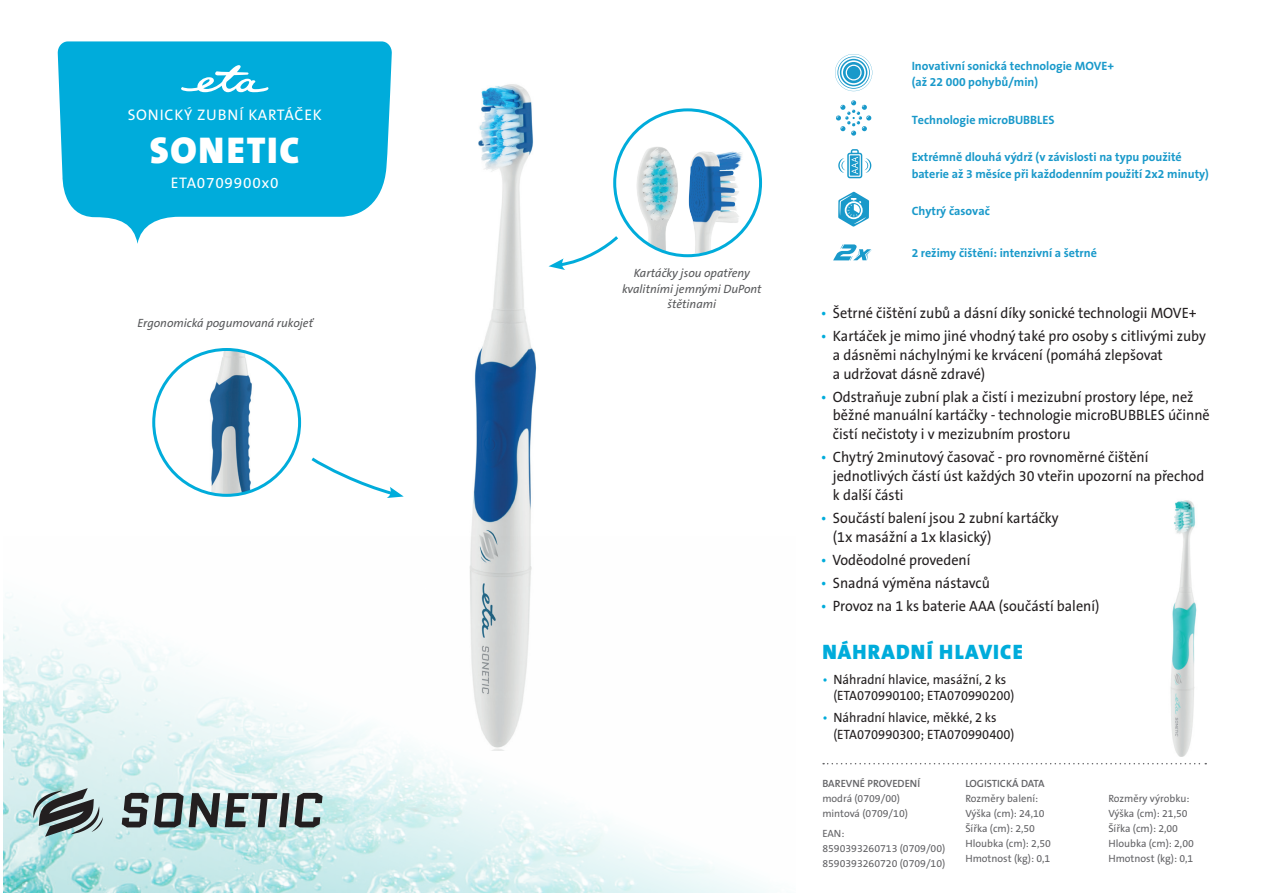
<style>
.page{position:relative;width:1263px;height:893px;background:#fff}
.page>*{position:absolute;margin:0;border:0;box-sizing:border-box;transform-origin:0 0}
.t1{font:900 37.5px "The Sans CE B9";letter-spacing:.05em;color:#fff}
.t2{font:900 21px "The Sans CE B9";letter-spacing:.05em;color:#00acdb}
.t3{font:15.45px "The Sans CE B5 Plain";letter-spacing:.05em;color:#fff}
.t4{font:15px/18.8px "The Sans CE B5 Plain";color:#231f20;scale:.95 1}
.t5{font:13.5px/16.2px "The Sans CE B5 Plain";color:#231f20;scale:.95 1}
.t6{font:700 12.15px/16.5px "The Sans CE B7";color:#1999ca}
.t7{font:italic 12px/16.5px "The Sans CE B5";color:#57585a;text-align:center}
.t8{font:10.5px/15px "The Sans CE B5 Plain";color:#636366}
.t9{font:600 10.5px "The Sans CE B6";color:#636366}
.s1{color:#00acdb}
</style>
<div class="page">
<img style="left:658px;top:224px;width:90px;height:28px">
<img style="left:471px;top:84px;width:78px;height:453px">
<svg style="left:58px;top:41px;width:334px;height:203px;fill:#00acdb"></svg>
<img style="left:154px;top:349px;width:146px;height:146px;border-radius:73px">
<div style="left:152px;top:348px;width:149px;height:149px;border:3px solid #00acdb;border-radius:50%"></div>
<img style="left:615px;top:110px;width:145px;height:146px;border-radius:73px">
<div style="left:613px;top:108px;width:149px;height:149px;border:3px solid #00acdb;border-radius:50%"></div>
<svg style="left:823px;top:763px;width:383px;height:1px"></svg>
<svg style="left:181px;top:65px;width:87px;height:27px"></svg>
<svg style="left:311px;top:457px;width:93px;height:41px"></svg>
<svg style="left:549px;top:236px;width:69px;height:34px"></svg>
<img style="left:3px;top:537px;width:763px;height:356px">
<svg style="left:122px;top:793px;width:201px;height:34px;background:#7e8c8c"></svg>
<svg style="left:33px;top:788px;width:70px;height:49px;background:#7f8f8f"></svg>
<svg style="left:835px;top:54px;width:37px;height:37px"></svg>
<svg style="left:836px;top:100px;width:36px;height:36px"></svg>
<svg style="left:838px;top:192px;width:31px;height:35px"></svg>
<svg style="left:833px;top:244px;width:39px;height:16px"></svg>
<svg style="left:838px;top:149px;width:33px;height:29px"></svg>
<img style="left:1170px;top:500px;width:27px;height:257px">
<p class="t3" style="left:128px;top:106px;width:196px">SONICKÝ ZUBNÍ KARTÁČEK</p>
<h1 class="t1" style="left:150px;top:128px;width:152px">SONETIC</h1>
<p class="t3" style="left:171px;top:174px;width:109px">ETA0709900x0</p>
<p class="t7" style="left:138px;top:316px;width:177px">Ergonomická pogumovaná rukojeť</p>
<p class="t7" style="left:622px;top:265px;width:141px">Kartáčky jsou opatřeny kvalitními jemnými DuPont</p>
<p class="t7" style="left:667px;top:296px;width:50px">štětinami</p>
<p class="t6" style="left:912px;top:58px;width:204px">Inovativní sonická technologie MOVE+ (až 22 000 pohybů/min)</p>
<p class="t6" style="left:912px;top:112px;width:144px">Technologie microBUBBLES</p>
<p class="t6" style="left:912px;top:149px;width:299px">Extrémně dlouhá výdrž (v závislosti na typu použité baterie až 3 měsíce při každodenním použití 2x2 minuty)</p>
<p class="t6" style="left:912px;top:203px;width:80px">Chytrý časovač</p>
<p class="t6" style="left:912px;top:245px;width:187px">2 režimy čištění: intenzivní a šetrné</p>
<p class="t4" style="left:821px;top:305px;width:397px"><span class="s1">•</span> Šetrné čištění zubů a dásní díky sonické technologii MOVE+</p>
<p class="t4" style="left:833px;top:328px;width:394px;text-indent:-12px"><span class="s1">•</span> Kartáček je mimo jiné vhodný také pro osoby s citlivými zuby a dásněmi náchylnými ke krvácení (pomáhá zlepšovat<br>a udržovat dásně zdravé)</p>
<p class="t4" style="left:833px;top:388px;width:398px;text-indent:-12px"><span class="s1">•</span> Odstraňuje zubní plak a čistí i mezizubní prostory lépe, než běžné manuální kartáčky - technologie microBUBBLES účinně čistí nečistoty i v mezizubním prostoru</p>
<p class="t4" style="left:833px;top:449px;width:392px;text-indent:-12px"><span class="s1">•</span> Chytrý 2minutový časovač - pro rovnoměrné čištění jednotlivých částí úst každých 30 vteřin upozorní na přechod k další části</p>
<p class="t4" style="left:833px;top:509px;width:239px;text-indent:-12px"><span class="s1">•</span> Součástí balení jsou 2 zubní kartáčky (1x masážní a 1x klasický)</p>
<p class="t4" style="left:821px;top:551px;width:159px"><span class="s1">•</span> Voděodolné provedení</p>
<p class="t4" style="left:821px;top:574px;width:180px"><span class="s1">•</span> Snadná výměna nástavců</p>
<p class="t4" style="left:821px;top:597px;width:295px"><span class="s1">•</span> Provoz na 1 ks baterie AAA (součástí balení)</p>
<h2 class="t2" style="left:822px;top:639px;width:202px">NÁHRADNÍ HLAVICE</h2>
<p class="t5" style="left:833px;top:672px;width:192px;text-indent:-11px"><span class="s1">•</span> Náhradní hlavice, masážní, 2 ks (ETA070990100; ETA070990200)</p>
<p class="t5" style="left:833px;top:710px;width:192px;text-indent:-11px"><span class="s1">•</span> Náhradní hlavice, měkké, 2 ks (ETA070990300; ETA070990400)</p>
<p class="t9" style="left:822px;top:778px;width:99px">BAREVNÉ PROVEDENÍ</p>
<p class="t8" style="left:822px;top:792px;width:87px">modrá (0709/00) mintová (0709/10)</p>
<p class="t8" style="left:822px;top:826px;width:124px">EAN:<br>8590393260713 (0709/00)<br>8590393260720 (0709/10)</p>
<p class="t9" style="left:965px;top:778px;width:81px">LOGISTICKÁ DATA</p>
<p class="t8" style="left:965px;top:792px;width:87px">Rozměry balení:<br>Výška (cm): 24,10<br>Šířka (cm): 2,50<br>Hloubka (cm): 2,50<br>Hmotnost (kg): 0,1</p>
<p class="t8" style="left:1108px;top:792px;width:87px">Rozměry výrobku:<br>Výška (cm): 21,50<br>Šířka (cm): 2,00<br>Hloubka (cm): 2,00<br>Hmotnost (kg): 0,1</p>
</div>
